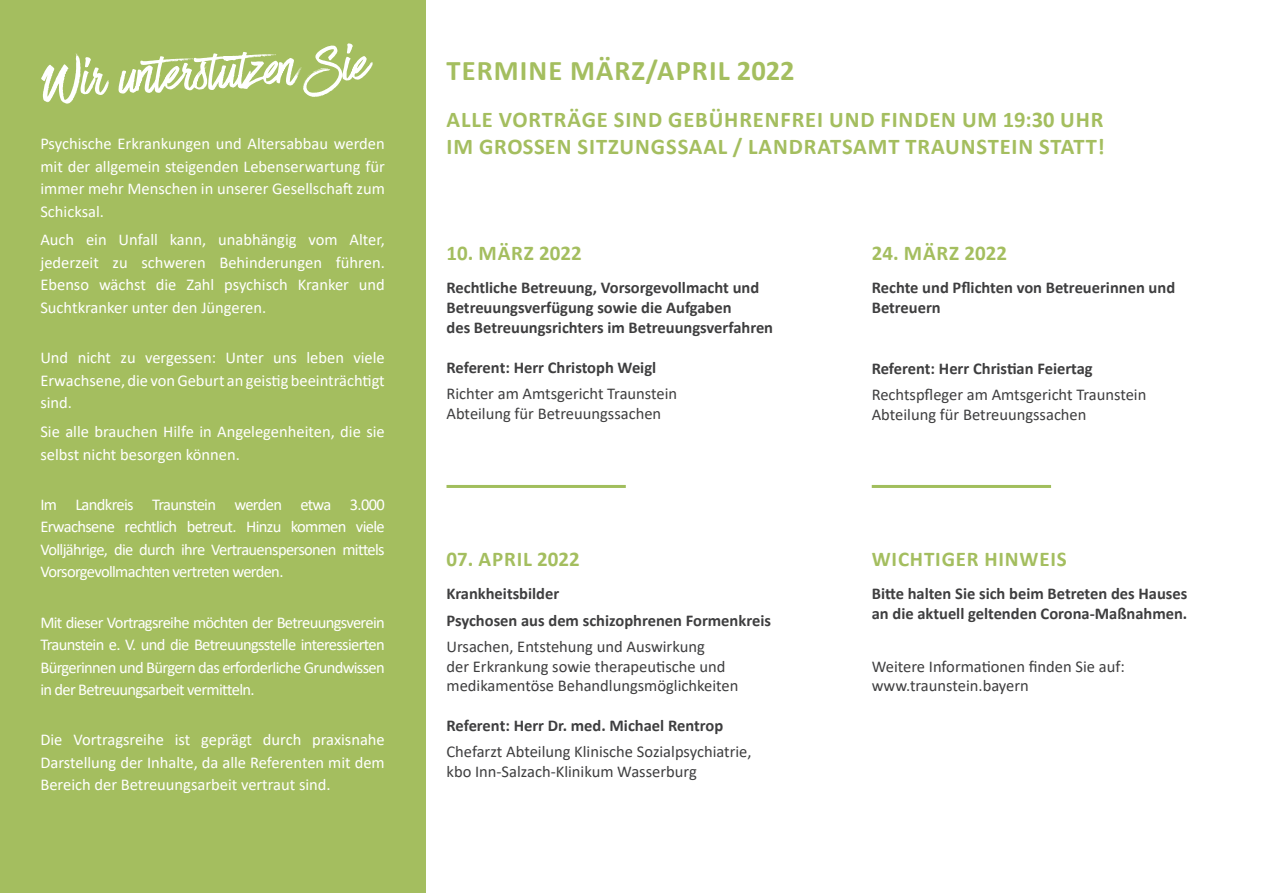
<style>
.page{position:relative;width:1263px;height:893px;background:#fff}
.page>*{position:absolute;margin:0;border:0;box-sizing:border-box;transform-origin:0 0}
.t1{font:700 28.5px "Calibri";letter-spacing:.04em;color:#a4be5f}
.t2{font:700 22.5px/27px "Calibri";letter-spacing:.04em;color:#a4be5f}
.t3{font:700 21px "Calibri";color:#a4be5f}
.t4{font:700 21px "Calibri";letter-spacing:.04em;color:#a4be5f}
.t5{font:700 21px "Calibri";letter-spacing:.02em;color:#a4be5f}
.t6{font:16.5px/22.5px "Calibri";color:#fff;text-align:justify}
.t7{font:700 16.5px/19.8px "Calibri";color:#3e3e3f}
.t8{font:16.5px/19.8px "Calibri";color:#3e3e3f}
</style>
<div class="page">
<div style="left:0;top:0;width:426px;height:893px;background:#a4be5f"></div>
<svg style="left:41px;top:43px;width:332px;height:61px"></svg>
<hr style="left:446px;top:485px;width:180px;height:3px;background:#a1be5d">
<hr style="left:872px;top:485px;width:179px;height:3px;background:#a1be5d">
<p class="t6" style="left:40px;top:132px;width:346px">Psychische Erkrankungen und Altersabbau werden mit der allgemein steigenden Lebenserwartung für immer mehr Menschen in unserer Gesellschaft zum Schicksal.</p>
<p class="t6" style="left:40px;top:228px;width:346px">Auch ein Unfall kann, unabhängig vom Alter, jederzeit zu schweren Behinderungen führen.<br>Ebenso wächst die Zahl psychisch Kranker und Suchtkranker unter den Jüngeren.</p>
<p class="t6" style="left:40px;top:346px;width:346px">Und nicht zu vergessen: Unter uns leben viele Erwachsene, die von Geburt an geistig beeinträchtigt sind.</p>
<p class="t6" style="left:40px;top:420px;width:346px">Sie alle brauchen Hilfe in Angelegenheiten, die sie selbst nicht besorgen können.</p>
<p class="t6" style="left:40px;top:493px;width:346px">Im Landkreis Traunstein werden etwa 3.000<br>Erwachsene rechtlich betreut. Hinzu kommen viele Volljährige, die durch ihre Vertrauenspersonen mittels Vorsorgevollmachten vertreten werden.</p>
<p class="t6" style="left:40px;top:610px;width:346px">Mit dieser Vortragsreihe möchten der Betreuungsverein Traunstein e. V. und die Betreuungsstelle interessierten Bürgerinnen und Bürgern das erforderliche Grundwissen in der Betreuungsarbeit vermitteln.</p>
<p class="t6" style="left:40px;top:728px;width:346px">Die Vortragsreihe ist geprägt durch praxisnahe Darstellung der Inhalte, da alle Referenten mit dem Bereich der Betreuungsarbeit vertraut sind.</p>
<h1 class="t1" style="left:446px;top:51px;width:350px">TERMINE MÄRZ/APRIL 2022</h1>
<h2 class="t2" style="left:446px;top:106px;width:660px">ALLE VORTRÄGE SIND GEBÜHRENFREI UND FINDEN UM 19:30 UHR<br>IM GROSSEN SITZUNGSSAAL / LANDRATSAMT TRAUNSTEIN STATT!</h2>
<p class="t3" style="left:446px;top:238px;width:137px">10. MÄRZ 2022</p>
<p class="t7" style="left:446px;top:278px;width:328px">Rechtliche Betreuung, Vorsorgevollmacht und<br>Betreuungsverfügung sowie die Aufgaben<br>des Betreuungsrichters im Betreuungsverfahren</p>
<p class="t7" style="left:446px;top:358px;width:211px">Referent: Herr Christoph Weigl</p>
<p class="t8" style="left:446px;top:384px;width:232px">Richter am Amtsgericht Traunstein<br>Abteilung für Betreuungssachen</p>
<p class="t3" style="left:872px;top:238px;width:137px">24. MÄRZ 2022</p>
<p class="t7" style="left:872px;top:278px;width:305px">Rechte und Pflichten von Betreuerinnen und<br>Betreuern</p>
<p class="t7" style="left:872px;top:358px;width:223px">Referent: Herr Christian Feiertag</p>
<p class="t8" style="left:872px;top:384px;width:276px">Rechtspfleger am Amtsgericht Traunstein<br>Abteilung für Betreuungssachen</p>
<p class="t5" style="left:446px;top:544px;width:135px">07. APRIL 2022</p>
<p class="t4" style="left:872px;top:544px;width:196px">WICHTIGER HINWEIS</p>
<p class="t7" style="left:446px;top:580px;width:326px;line-height:26.2px">Krankheitsbilder<br>Psychosen aus dem schizophrenen Formenkreis</p>
<p class="t8" style="left:446px;top:636px;width:293px">Ursachen, Entstehung und Auswirkung<br>der Erkrankung sowie therapeutische und medikamentöse Behandlungsmöglichkeiten</p>
<p class="t7" style="left:872px;top:584px;width:317px">Bitte halten Sie sich beim Betreten des Hauses an die aktuell geltenden Corona-Maßnahmen.</p>
<p class="t8" style="left:872px;top:656px;width:255px">Weitere Informationen finden Sie auf: www.traunstein.bayern</p>
<p class="t7" style="left:446px;top:715px;width:278px">Referent: Herr Dr. med. Michael Rentrop</p>
<p class="t8" style="left:446px;top:741px;width:307px">Chefarzt Abteilung Klinische Sozialpsychiatrie, kbo Inn-Salzach-Klinikum Wasserburg</p>
</div>
